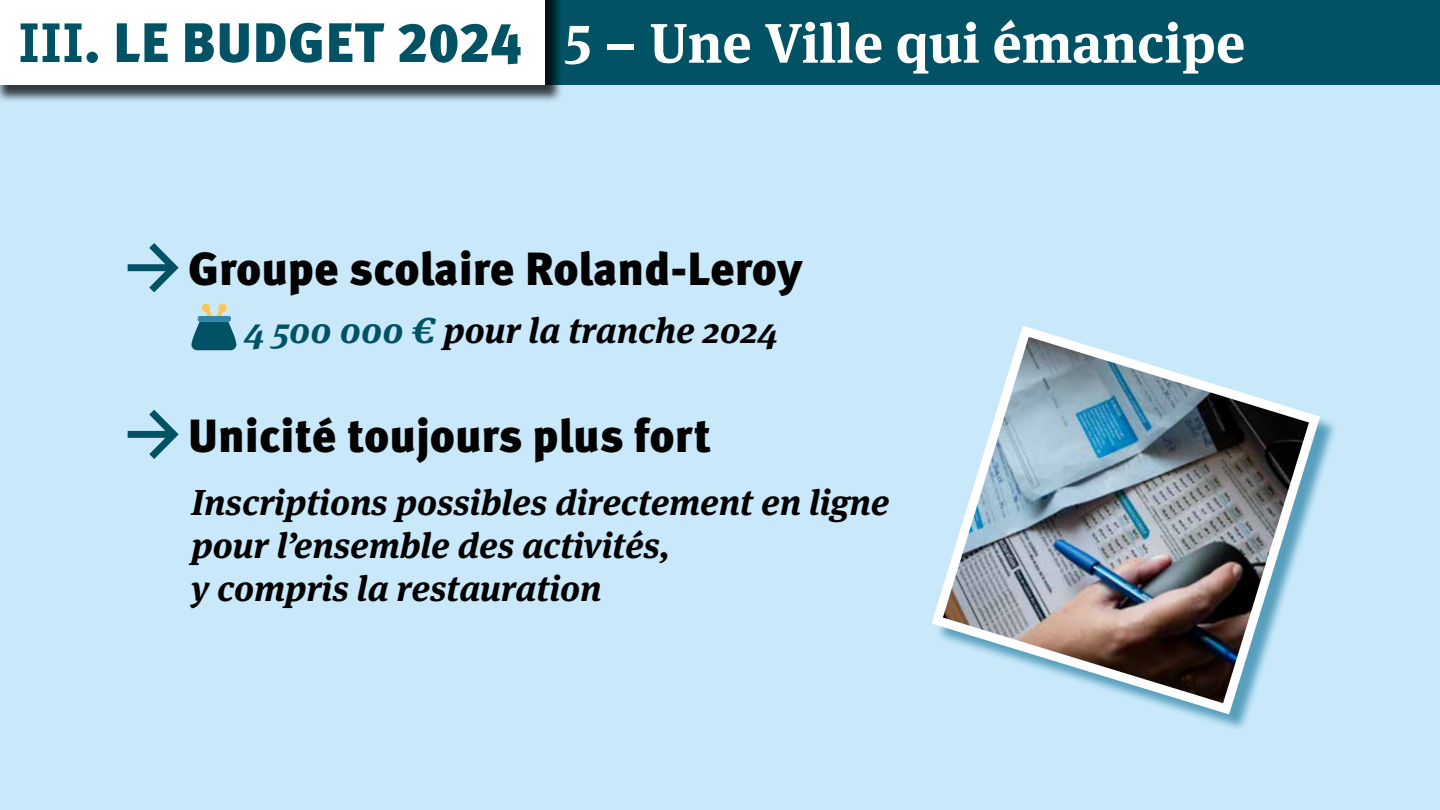
<style>
.page{position:relative;width:1440px;height:810px;background:#fff}
.page>*{position:absolute;margin:0;border:0;box-sizing:border-box;transform-origin:0 0}
.t1{font:700 55.5px "Meta Serif OT";color:#fff}
.t2{font:900 55.5px "Meta Pro";letter-spacing:.01em;color:#005264}
.t3{font:900 46.5px "Meta Pro";color:#000}
.t4{font:italic 700 36px/43.2px "Meta Serif OT";color:#000}
.s1{font-family:"Meta Correspondence Pro";font-weight:700}
.s2{color:#005264}
</style>
<div class="page">
<div style="left:0;top:0;width:1439px;height:810px;background:#c9e9fb"></div>
<div style="left:527px;top:0;width:912px;height:85px;background:#005264"></div>
<div style="left:0;top:0;width:563px;height:103px;background:#000;opacity:.75"></div>
<div style="left:0;top:0;width:544px;height:85px;background:#fff"></div>
<svg style="left:128px;top:243px;width:51px;height:49px"></svg>
<svg style="left:191px;top:303px;width:45px;height:47px"></svg>
<svg style="left:128px;top:410px;width:51px;height:49px"></svg>
<img style="left:932px;top:326px;width:393px;height:394px">
<h1 class="t2" style="left:18px;top:-1px;width:505px"><span class="s1">III</span>. LE BUDGET 2024</h1>
<h1 class="t1" style="left:564px;top:9px;width:682px">5 – Une Ville qui émancipe</h1>
<p class="t3" style="left:188px;top:232px;width:616px">Groupe scolaire Roland-Leroy</p>
<p class="t4" style="left:244px;top:309px;width:535px"><span class="s2">4 500 000 €</span> pour la tranche 2024</p>
<p class="t3" style="left:188px;top:399px;width:524px">Unicité toujours plus fort</p>
<p class="t4" style="left:191px;top:481px;width:699px">Inscriptions possibles directement en ligne pour l’ensemble des activités,<br>y compris la restauration</p>
</div>
